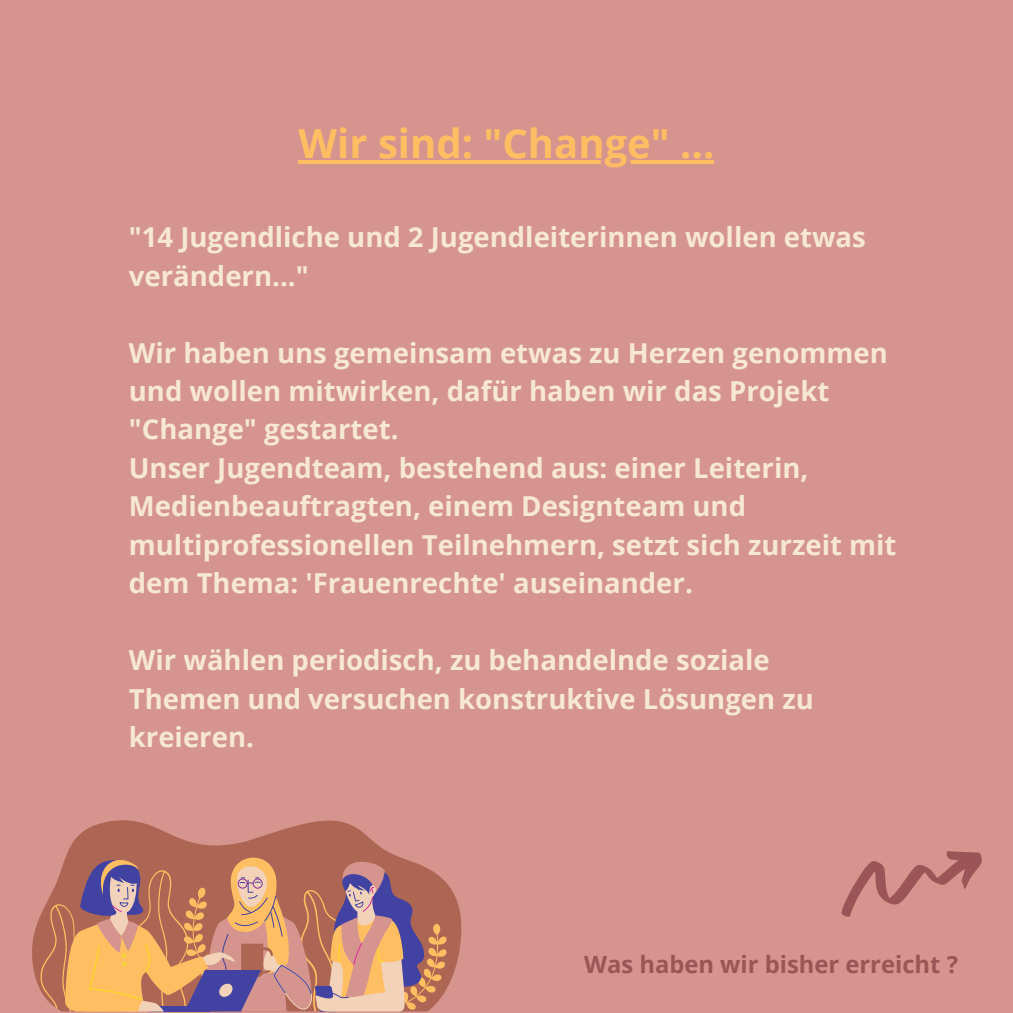
<style>
.page{position:relative;width:1013px;height:1013px;background:#fff}
.page>*{position:absolute;margin:0;border:0;box-sizing:border-box;transform-origin:0 0}
.t1{font:700 40px "Open Sans";color:#ffbe62}
.t2{font:700 27.5px/38.5px "Open Sans";color:#f6e8d1}
.t3{font:700 23.75px "Open Sans";color:#9b5556}
</style>
<div class="page">
<div style="left:0;top:0;width:1012px;height:1012px;background:#d5948e"></div>
<svg style="left:32px;top:820px;width:429px;height:167px"></svg>
<svg style="left:39px;top:855px;width:409px;height:157px;background:#be8671"></svg>
<svg style="left:841px;top:851px;width:141px;height:65px"></svg>
<hr style="left:298px;top:161px;width:416px;height:3px;background:#ffbe62">
<p class="t1" style="left:298px;top:115px;width:417px">Wir sind: "Change" ...</p>
<p class="t2" style="left:129px;top:217px;width:738px">"14 Jugendliche und 2 Jugendleiterinnen wollen etwas verändern..."</p>
<p class="t2" style="left:129px;top:332px;width:760px">Wir haben uns gemeinsam etwas zu Herzen genommen und wollen mitwirken, dafür haben wir das Projekt "Change" gestartet.</p>
<p class="t2" style="left:129px;top:448px;width:769px">Unser Jugendteam, bestehend aus: einer Leiterin, Medienbeauftragten, einem Designteam und multiprofessionellen Teilnehmern, setzt sich zurzeit mit dem Thema: 'Frauenrechte' auseinander.</p>
<p class="t2" style="left:129px;top:640px;width:642px">Wir wählen periodisch, zu behandelnde soziale</p>
<p class="t2" style="left:129px;top:678px;width:686px">Themen und versuchen konstruktive Lösungen zu kreieren.</p>
<p class="t3" style="left:584px;top:947px;width:375px">Was haben wir bisher erreicht ?</p>
</div>
